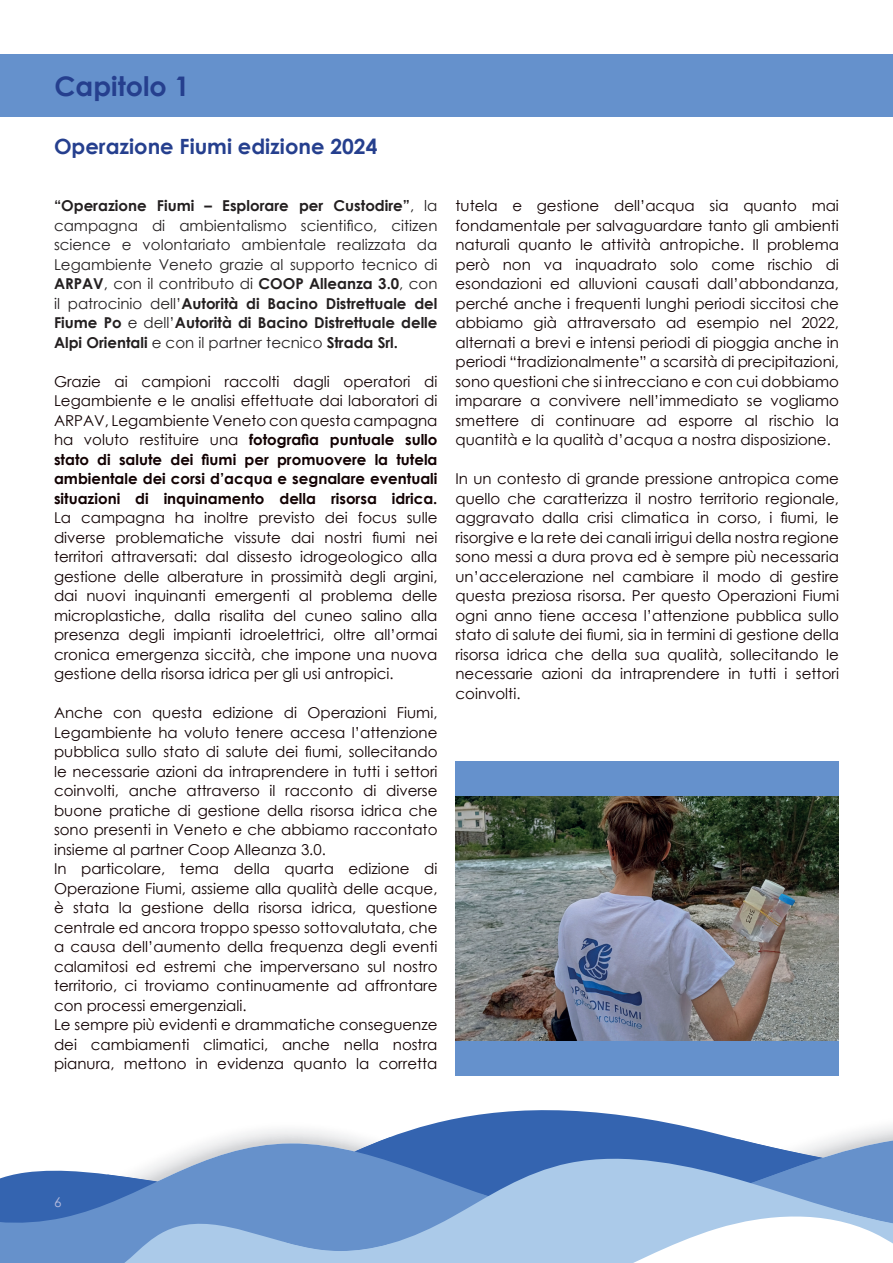
<style>
.page{position:relative;width:893px;height:1263px;background:#fff}
.page>*{position:absolute;margin:0;border:0;box-sizing:border-box;transform-origin:0 0}
.t1{font:700 27px "Century Gothic";color:#253f8e}
.t2{font:700 21px "Century Gothic";color:#253f8e}
.t3{font:15px/19.5px "Century Gothic";color:#110002;text-align:justify}
.t4{font:15px/19.5px "Century Gothic";color:#231f20;text-align:justify}
.t5{font:700 15px/19.5px "Century Gothic";color:#110002;text-align:justify}
.t6{font:13.5px "Century Gothic";color:#b6bcde}
.s1{font-weight:700}
.s2{font-weight:400}
</style>
<div class="page">
<svg style="left:0;top:1110px;width:893px;height:100px"></svg>
<svg style="left:0;top:1210px;width:893px;height:53px;fill:#abcae9"></svg>
<div style="left:0;top:54px;width:893px;height:63px;background:#6591cc"></div>
<img style="left:455px;top:795px;width:384px;height:247px">
<div style="left:455px;top:761px;width:384px;height:34px;background:#6591cc"></div>
<div style="left:455px;top:1042px;width:384px;height:34px;background:#6591cc"></div>
<h1 class="t1" style="left:55px;top:65px;width:137px">Capitolo 1</h1>
<h2 class="t2" style="left:54px;top:130px;width:325px">Operazione Fiumi edizione 2024</h2>
<p class="t4" style="left:54px;top:196px;width:385px"><span class="s1">“Operazione Fiumi – Esplorare per Custodire”</span>, la campagna di ambientalismo scientifico, citizen science e volontariato ambientale realizzata da Legambiente Veneto grazie al supporto tecnico di <span class="s1">ARPAV</span>, con il contributo di <span class="s1">COOP Alleanza 3.0</span>, con il patrocinio dell’<span class="s1">Autorità di Bacino Distrettuale del Fiume Po</span> e dell’<span class="s1">Autorità di Bacino Distrettuale delle Alpi Orientali</span> e con il partner tecnico <span class="s1">Strada Srl.</span></p>
<p class="t5" style="left:54px;top:371px;width:385px"><span class="s2">Grazie ai campioni raccolti dagli operatori di Legambiente e le analisi effettuate dai laboratori di ARPAV, Legambiente Veneto con questa campagna ha voluto restituire una</span> fotografia puntuale sullo stato di salute dei fiumi per promuovere la tutela ambientale dei corsi d’acqua e segnalare eventuali situazioni di inquinamento della risorsa idrica.</p>
<p class="t3" style="left:54px;top:508px;width:385px">La campagna ha inoltre previsto dei focus sulle diverse problematiche vissute dai nostri fiumi nei territori attraversati: dal dissesto idrogeologico alla gestione delle alberature in prossimità degli argini, dai nuovi inquinanti emergenti al problema delle microplastiche, dalla risalita del cuneo salino alla presenza degli impianti idroelettrici, oltre all’ormai cronica emergenza siccità, che impone una nuova gestione della risorsa idrica per gli usi antropici.</p>
<p class="t3" style="left:54px;top:703px;width:385px;text-align:left">Anche con questa edizione di Operazioni Fiumi, Legambiente ha voluto tenere accesa l’attenzione pubblica sullo stato di salute dei fiumi, sollecitando le necessarie azioni da intraprendere in tutti i settori coinvolti, anche attraverso il racconto di diverse buone pratiche di gestione della risorsa idrica che sono presenti in Veneto e che abbiamo raccontato insieme al partner Coop Alleanza 3.0.<br>In particolare, tema della quarta edizione di Operazione Fiumi, assieme alla qualità delle acque, è stata la gestione della risorsa idrica, questione centrale ed ancora troppo spesso sottovalutata, che a causa dell’aumento della frequenza degli eventi calamitosi ed estremi che imperversano sul nostro territorio, ci troviamo continuamente ad affrontare con processi emergenziali.<br>Le sempre più evidenti e drammatiche conseguenze dei cambiamenti climatici, anche nella nostra pianura, mettono in evidenza quanto la corretta</p>
<p class="t3" style="left:455px;top:196px;width:385px">tutela e gestione dell’acqua sia quanto mai fondamentale per salvaguardare tanto gli ambienti naturali quanto le attività antropiche. Il problema però non va inquadrato solo come rischio di esondazioni ed alluvioni causati dall’abbondanza, perché anche i frequenti lunghi periodi siccitosi che abbiamo già attraversato ad esempio nel 2022, alternati a brevi e intensi periodi di pioggia anche in periodi “tradizionalmente” a scarsità di precipitazioni, sono questioni che si intrecciano e con cui dobbiamo imparare a convivere nell’immediato se vogliamo smettere di continuare ad esporre al rischio la quantità e la qualità d’acqua a nostra disposizione.</p>
<p class="t3" style="left:455px;top:469px;width:385px">In un contesto di grande pressione antropica come quello che caratterizza il nostro territorio regionale, aggravato dalla crisi climatica in corso, i fiumi, le risorgive e la rete dei canali irrigui della nostra regione sono messi a dura prova ed è sempre più necessaria un’accelerazione nel cambiare il modo di gestire questa preziosa risorsa. Per questo Operazioni Fiumi ogni anno tiene accesa l’attenzione pubblica sullo stato di salute dei fiumi, sia in termini di gestione della risorsa idrica che della sua qualità, sollecitando le necessarie azioni da intraprendere in tutti i settori coinvolti.</p>
<p class="t6" style="left:54px;top:1192px;width:9px">6</p>
</div>
